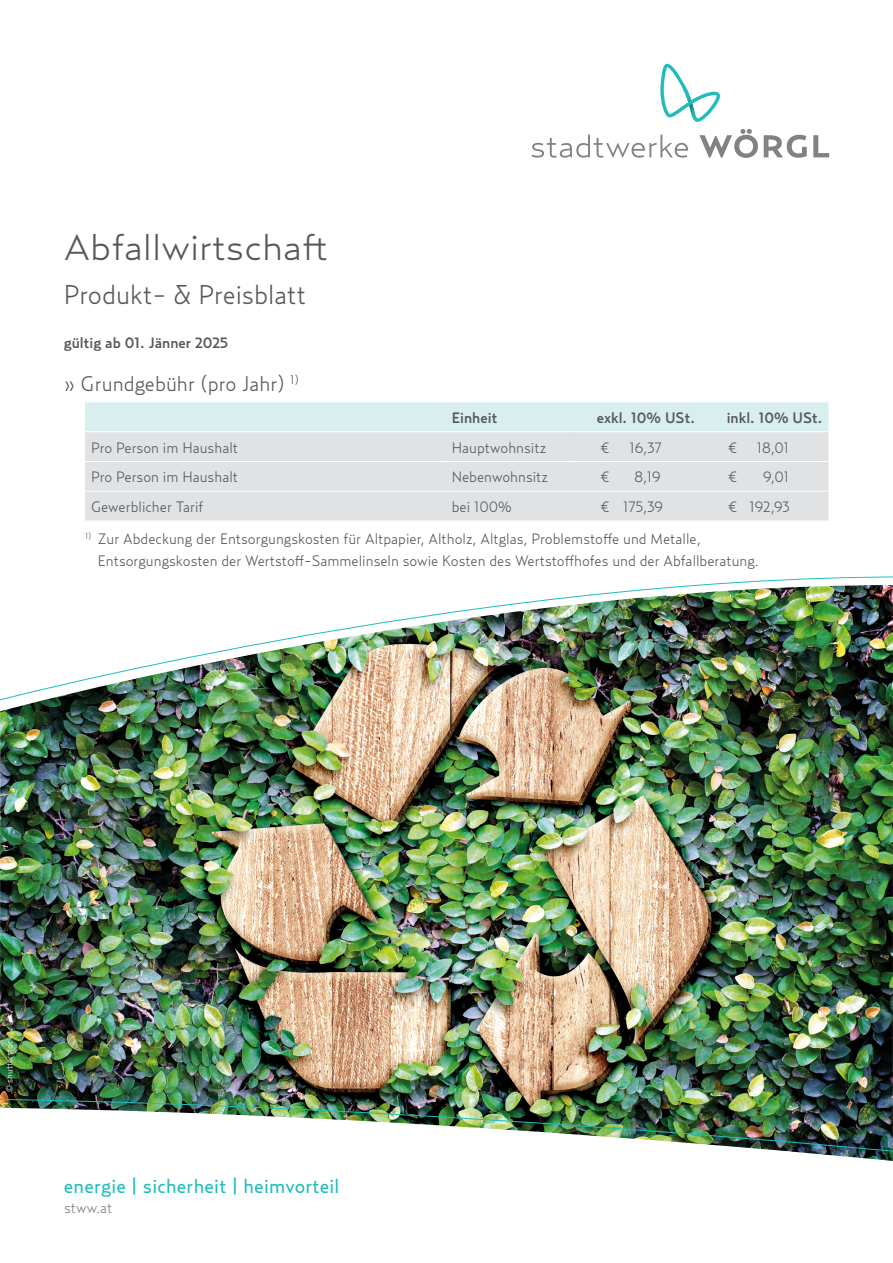
<style>
.page{position:relative;width:893px;height:1263px;background:#fff}
.page>*{position:absolute;margin:0;border:0;box-sizing:border-box;transform-origin:0 0}
.t1{font:300 36px "Relay Wide";color:#57585a}
.t2{font:300 27px "Relay";color:#57585a}
.t3{font:300 21px "Relay";color:#57585a}
.t4{font:19.8px "Relay";letter-spacing:.01em;color:#21bdbd}
.t5{font:300 15px/21.8px "Relay";color:#57585a}
.t6{font:500 15px "Relay";color:#57585a}
.t7{font:300 15px "Relay";color:#808285}
.t8{font:300 9px "Relay";color:#fff}
</style>
<div class="page">
<svg style="left:531px;top:135px;width:157px;height:23px"></svg>
<svg style="left:699px;top:129px;width:59px;height:29px"></svg>
<svg style="left:764px;top:135px;width:43px;height:23px"></svg>
<svg style="left:813px;top:135px;width:16px;height:22px"></svg>
<svg style="left:660px;top:64px;width:60px;height:58px"></svg>
<div style="left:85px;top:403px;width:743px;height:28px;background:#d8eeef"></div>
<div style="left:85px;top:432px;width:743px;height:89px;background:#e1e2e4"></div>
<hr style="left:85px;top:461px;width:361px;height:1px;background:#fff">
<hr style="left:446px;top:461px;width:127px;height:1px;background:#fff">
<hr style="left:573px;top:461px;width:128px;height:1px;background:#fff">
<hr style="left:701px;top:461px;width:127px;height:1px;background:#fff">
<hr style="left:85px;top:491px;width:361px;height:1px;background:#fff">
<hr style="left:446px;top:491px;width:127px;height:1px;background:#fff">
<hr style="left:573px;top:491px;width:128px;height:1px;background:#fff">
<hr style="left:701px;top:491px;width:127px;height:1px;background:#fff">
<img style="left:0;top:704px;width:893px;height:457px">
<img style="left:0;top:1098px;width:893px;height:55px">
<img style="left:0;top:576px;width:893px;height:128px">
<h1 class="t1" style="left:64px;top:226px;width:266px">Abfallwirtschaft</h1>
<h2 class="t2" style="left:64px;top:278px;width:244px">Produkt- &amp; Preisblatt</h2>
<p class="t6" style="left:64px;top:333px;width:166px">gültig ab 01. Jänner 2025</p>
<h3 class="t3" style="left:64px;top:371px;width:237px">» Grundgebühr (pro Jahr) <sup>1)</sup></h3>
<p class="t6" style="left:452px;top:408px;width:47px">Einheit</p>
<p class="t6" style="left:597px;top:408px;width:100px">exkl. 10% USt.</p>
<p class="t6" style="left:727px;top:408px;width:97px">inkl. 10% USt.</p>
<p class="t5" style="left:91px;top:436px;width:149px">Pro Person im Haushalt</p>
<p class="t5" style="left:452px;top:436px;width:96px">Hauptwohnsitz</p>
<p class="t5" style="left:601px;top:436px;width:10px">€</p>
<p class="t5" style="left:630px;top:436px;width:34px">16,37</p>
<p class="t5" style="left:728px;top:436px;width:10px">€</p>
<p class="t5" style="left:757px;top:436px;width:34px">18,01</p>
<p class="t5" style="left:91px;top:466px;width:149px">Pro Person im Haushalt</p>
<p class="t5" style="left:452px;top:466px;width:98px">Nebenwohnsitz</p>
<p class="t5" style="left:601px;top:466px;width:10px">€</p>
<p class="t5" style="left:634px;top:466px;width:28px">8,19</p>
<p class="t5" style="left:728px;top:466px;width:10px">€</p>
<p class="t5" style="left:763px;top:466px;width:28px">9,01</p>
<p class="t5" style="left:91px;top:496px;width:114px">Gewerblicher Tarif</p>
<p class="t5" style="left:452px;top:496px;width:62px">bei 100%</p>
<p class="t5" style="left:601px;top:496px;width:64px">€ 175,39</p>
<p class="t5" style="left:728px;top:496px;width:63px">€ 192,93</p>
<p class="t5" style="left:98px;top:528px;width:663px;text-indent:-13px"><sup>1)</sup> Zur Abdeckung der Entsorgungskosten für Altpapier, Altholz, Altglas, Problemstoffe und Metalle,<br>Entsorgungskosten der Wertstoff-Sammelinseln sowie Kosten des Wertstoffhofes und der Abfallberatung.</p>
<p class="t8" style="left:4px;top:1092px;width:58px;rotate:-90deg">© shutterstock</p>
<h3 class="t4" style="left:64px;top:1174px;width:277px">energie | sicherheit | heimvorteil</h3>
<p class="t7" style="left:64px;top:1199px;width:50px">stww.at</p>
</div>
